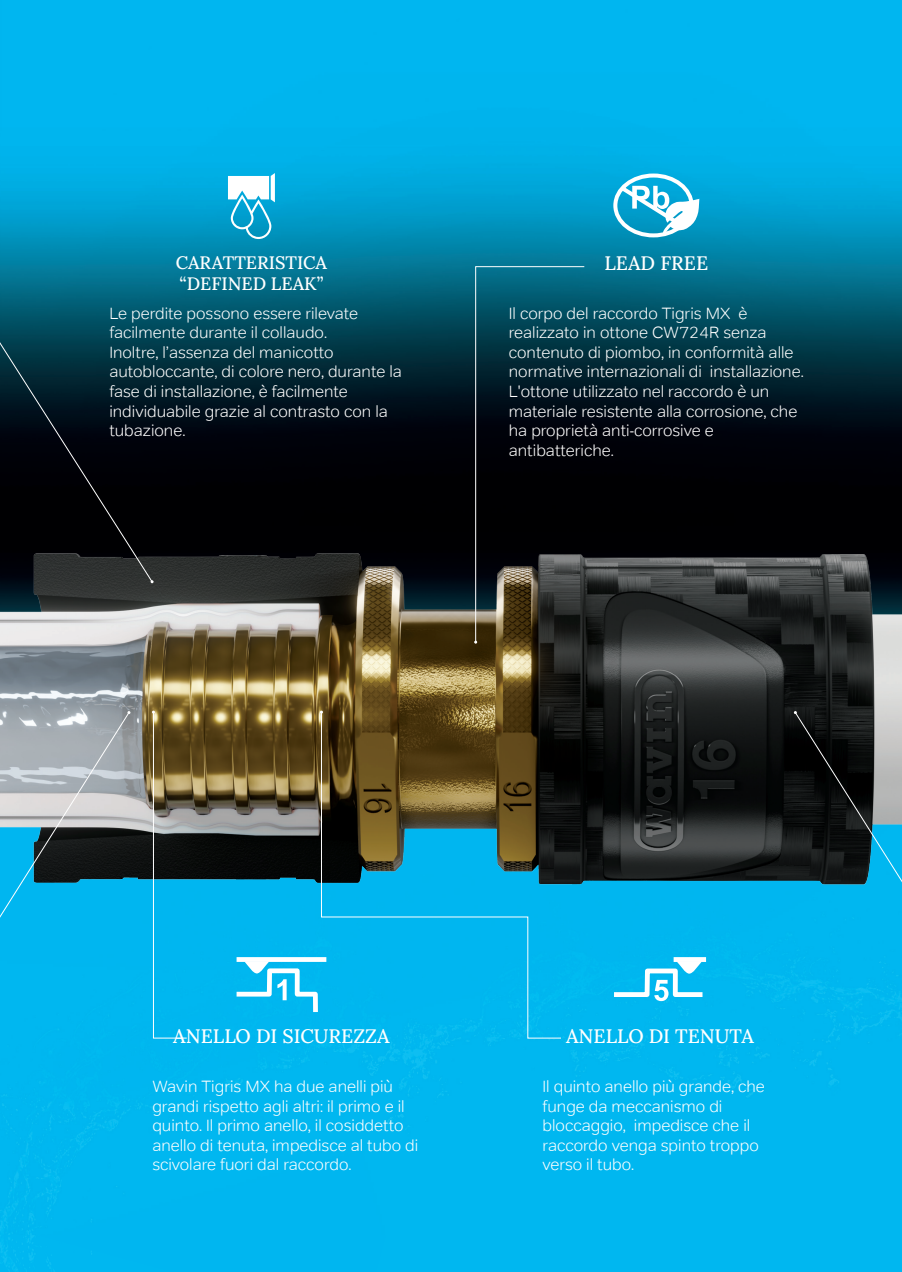
<style>
.page{position:relative;width:902px;height:1272px;background:#fff}
.page>*{position:absolute;margin:0;border:0;box-sizing:border-box;transform-origin:0 0}
.t1{font:500 19.5px "Lora";color:#fff}
.t2{font:500 18px/21.6px "Lora";color:#fff}
.t3{font:300 16.5px/19.5px "Tondo";color:#fff}
</style>
<div class="page">
<img style="left:130px;top:0;width:663px;height:1235px">
<div style="left:130px;top:1235px;width:663px;height:36px;background:#00b7f0"></div>
<img style="left:130px;top:532px;width:663px;height:368px">
<svg style="left:130px;top:266px;width:23px;height:316px;background:#052530"></svg>
<svg style="left:474px;top:266px;width:111px;height:377px;background:#12282d"></svg>
<svg style="left:152px;top:710px;width:35px;height:328px;background:#378795"></svg>
<svg style="left:321px;top:711px;width:240px;height:327px;background:#258190"></svg>
<svg style="left:0;top:0;width:130px;height:1271px;background:#2088a9"></svg>
<svg style="left:793px;top:0;width:108px;height:1271px;background:#0e7494"></svg>
<svg style="left:228px;top:173px;width:47px;height:66px"></svg>
<svg style="left:611px;top:171px;width:88px;height:68px"></svg>
<svg style="left:232px;top:954px;width:99px;height:62px"></svg>
<svg style="left:609px;top:954px;width:101px;height:47px"></svg>
<p class="t2" style="left:176px;top:250px;width:153px">CARATTERISTICA “DEFINED LEAK”</p>
<p class="t1" style="left:604px;top:248px;width:105px">LEAD FREE</p>
<p class="t3" style="left:109px;top:303px;width:294px">Le perdite possono essere rilevate facilmente durante il collaudo.<br>Inoltre, l’assenza del manicotto autobloccante, di colore nero, durante la fase di installazione, è facilmente individuabile grazie al contrasto con la tubazione.</p>
<p class="t3" style="left:509px;top:303px;width:296px">Il corpo del raccordo Tigris MX è realizzato in ottone CW724R senza contenuto di piombo, in conformità alle normative internazionali di installazione.<br>L'ottone utilizzato nel raccordo è un materiale resistente alla corrosione, che ha proprietà anti-corrosive e antibatteriche.</p>
<p class="t1" style="left:173px;top:1021px;width:218px">ANELLO DI SICUREZZA</p>
<p class="t1" style="left:566px;top:1021px;width:189px">ANELLO DI TENUTA</p>
<p class="t3" style="left:152px;top:1076px;width:267px">Wavin Tigris MX ha due anelli più grandi rispetto agli altri: il primo e il quinto. Il primo anello, il cosiddetto anello di tenuta, impedisce al tubo di scivolare fuori dal raccordo.</p>
<p class="t3" style="left:542px;top:1076px;width:224px">Il quinto anello più grande, che funge da meccanismo di bloccaggio, impedisce che il raccordo venga spinto troppo verso il tubo.</p>
</div>
